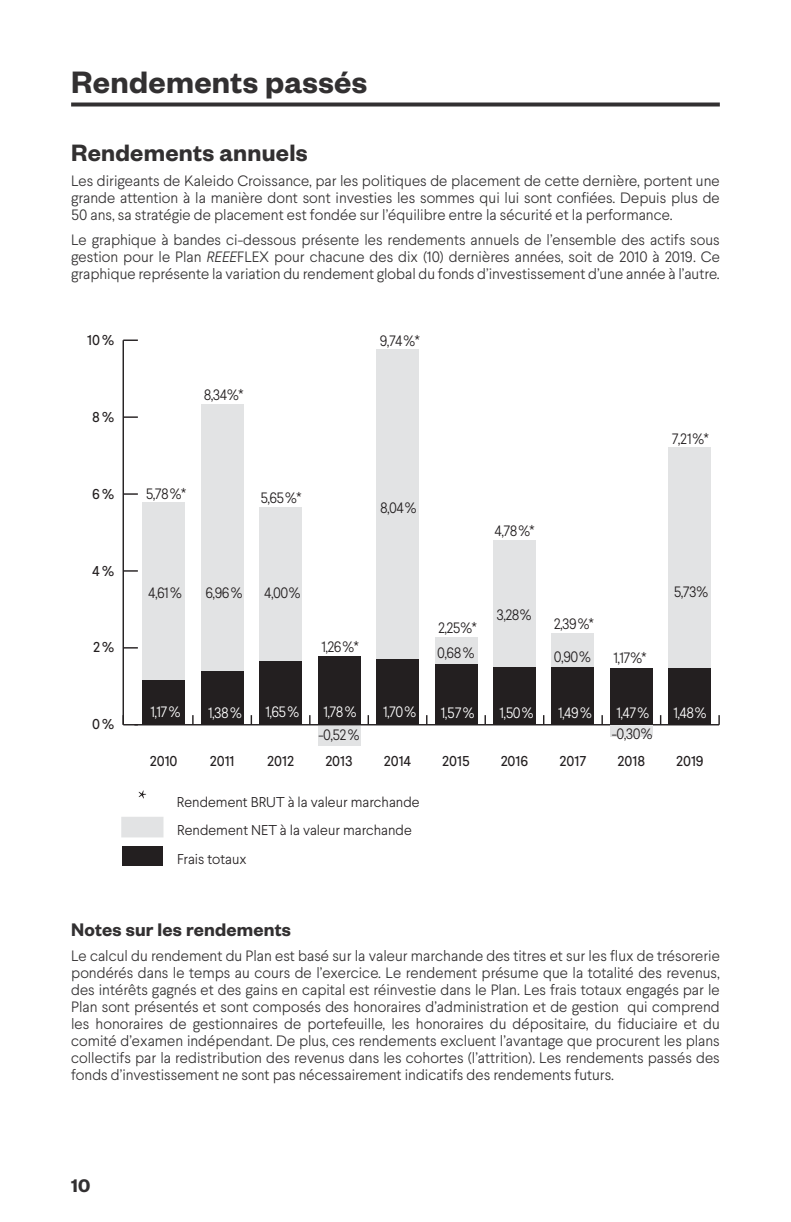
<style>
.page{position:relative;width:791px;height:1222px;background:#fff}
.page>*{position:absolute;margin:0;border:0;box-sizing:border-box;transform-origin:0 0}
.t1{font:600 34px "Founders Grotesk";letter-spacing:.01em;color:#323031}
.t2{font:600 26px "Founders Grotesk";letter-spacing:.01em;color:#323031}
.t3{font:600 20px "Founders Grotesk";letter-spacing:.01em;color:#323031}
.t4{font:300 15px/17px "Larsseit";color:#323031;text-align:justify}
.t5{font:300 15px "Larsseit";letter-spacing:-.04em;color:#221e1f;scale:.95 1}
.t6{font:300 15px "Larsseit";color:#fff;scale:.95 1}
.t7{font:300 14.2px/28.4px "Larsseit";color:#231f20}
.t8{font:14.2px "Larsseit";color:#231f20}
.s1{font-style:italic}
</style>
<div class="page">
<svg style="left:71px;top:102px;width:648px;height:4px;fill:#323031"></svg>
<hr style="left:134px;top:724px;width:584px;height:1px;background:#231f20">
<svg style="left:250px;top:715px;width:2px;height:9px"></svg>
<svg style="left:367px;top:715px;width:2px;height:9px"></svg>
<svg style="left:659px;top:715px;width:2px;height:9px"></svg>
<hr style="left:122px;top:340px;width:2px;height:385px;background:#231f20">
<svg style="left:122px;top:715px;width:12px;height:10px"></svg>
<svg style="left:124px;top:647px;width:14px;height:1px"></svg>
<svg style="left:124px;top:570px;width:14px;height:2px"></svg>
<svg style="left:124px;top:493px;width:14px;height:2px"></svg>
<svg style="left:124px;top:416px;width:14px;height:2px"></svg>
<svg style="left:123px;top:339px;width:15px;height:2px"></svg>
<div style="left:142px;top:502px;width:43px;height:178px;background:#e2e3e4"></div>
<div style="left:201px;top:404px;width:42px;height:268px;background:#e2e3e4"></div>
<div style="left:259px;top:507px;width:42px;height:154px;background:#e2e3e4"></div>
<div style="left:318px;top:726px;width:42px;height:20px;background:#e2e3e4"></div>
<div style="left:376px;top:350px;width:42px;height:309px;background:#e2e3e4"></div>
<div style="left:434px;top:638px;width:43px;height:26px;background:#e2e3e4"></div>
<div style="left:493px;top:540px;width:42px;height:127px;background:#e2e3e4"></div>
<div style="left:551px;top:633px;width:42px;height:34px;background:#e2e3e4"></div>
<div style="left:610px;top:726px;width:42px;height:11px;background:#e2e3e4"></div>
<div style="left:668px;top:447px;width:42px;height:221px;background:#e2e3e4"></div>
<div style="left:142px;top:680px;width:43px;height:45px;background:#231f20"></div>
<div style="left:201px;top:672px;width:42px;height:53px;background:#231f20"></div>
<div style="left:259px;top:661px;width:42px;height:64px;background:#231f20"></div>
<div style="left:318px;top:656px;width:42px;height:69px;background:#231f20"></div>
<div style="left:376px;top:659px;width:42px;height:66px;background:#231f20"></div>
<div style="left:434px;top:664px;width:43px;height:60px;background:#231f20"></div>
<div style="left:493px;top:667px;width:42px;height:58px;background:#231f20"></div>
<div style="left:551px;top:667px;width:42px;height:58px;background:#231f20"></div>
<div style="left:610px;top:668px;width:42px;height:57px;background:#231f20"></div>
<div style="left:668px;top:668px;width:42px;height:57px;background:#231f20"></div>
<div style="left:122px;top:846px;width:41px;height:19px;background:#231f20"></div>
<div style="left:122px;top:817px;width:41px;height:20px;background:#e2e3e4"></div>
<svg style="left:138px;top:790px;width:8px;height:8px"></svg>
<h1 class="t1" style="left:71px;top:60px;width:297px">Rendements passés</h1>
<h2 class="t2" style="left:71px;top:136px;width:238px">Rendements annuels</h2>
<p class="t4" style="left:71px;top:172px;width:649px">Les dirigeants de Kaleido Croissance, par les politiques de placement de cette dernière, portent une grande attention à la manière dont sont investies les sommes qui lui sont confiées. Depuis plus de 50 ans, sa stratégie de placement est fondée sur l’équilibre entre la sécurité et la performance.</p>
<p class="t4" style="left:71px;top:231px;width:650px">Le graphique à bandes ci-dessous présente les rendements annuels de l’ensemble des actifs sous gestion pour le Plan <span class="s1">REEE</span>FLEX pour chacune des dix (10) dernières années, soit de 2010 à 2019. Ce graphique représente la variation du rendement global du fonds d’investissement d’une année à l’autre.</p>
<p class="t7" style="left:89px;top:269px;width:61px">REEEFLEX</p>
<p class="t8" style="left:87px;top:331px;width:28px">10 %</p>
<p class="t8" style="left:92px;top:408px;width:23px">8 %</p>
<p class="t8" style="left:92px;top:485px;width:23px">6 %</p>
<p class="t8" style="left:92px;top:561px;width:23px">4 %</p>
<p class="t8" style="left:93px;top:638px;width:23px">2 %</p>
<p class="t8" style="left:92px;top:715px;width:24px">0 %</p>
<p class="t5" style="left:203px;top:385px;width:43px">8,34%*</p>
<p class="t5" style="left:146px;top:484px;width:44px">5,78%*</p>
<p class="t5" style="left:260px;top:489px;width:45px">5,65%*</p>
<p class="t5" style="left:379px;top:331px;width:43px">9,74%*</p>
<p class="t5" style="left:380px;top:498px;width:40px">8,04%</p>
<p class="t5" style="left:494px;top:521px;width:44px">4,78%*</p>
<p class="t5" style="left:671px;top:429px;width:40px">7,21%*</p>
<p class="t5" style="left:148px;top:583px;width:37px">4,61%</p>
<p class="t5" style="left:205px;top:583px;width:41px">6,96%</p>
<p class="t5" style="left:264px;top:584px;width:40px">4,00%</p>
<p class="t5" style="left:673px;top:583px;width:38px">5,73%</p>
<p class="t5" style="left:321px;top:637px;width:41px">1,26%*</p>
<p class="t5" style="left:438px;top:619px;width:42px">2,25%*</p>
<p class="t5" style="left:437px;top:643px;width:41px">0,68%</p>
<p class="t5" style="left:496px;top:605px;width:38px">3,28%</p>
<p class="t5" style="left:553px;top:614px;width:44px">2,39%*</p>
<p class="t5" style="left:553px;top:647px;width:40px">0,90%</p>
<p class="t5" style="left:613px;top:649px;width:36px">1,17%*</p>
<p class="t6" style="left:150px;top:703px;width:33px">1,17 %</p>
<p class="t6" style="left:208px;top:703px;width:37px">1,38 %</p>
<p class="t6" style="left:265px;top:702px;width:37px">1,65 %</p>
<p class="t6" style="left:323px;top:702px;width:36px">1,78 %</p>
<p class="t6" style="left:383px;top:703px;width:36px">1,70 %</p>
<p class="t6" style="left:440px;top:703px;width:37px">1,57 %</p>
<p class="t6" style="left:499px;top:703px;width:37px">1,50 %</p>
<p class="t6" style="left:557px;top:703px;width:37px">1,49 %</p>
<p class="t6" style="left:616px;top:703px;width:36px">1,47 %</p>
<p class="t6" style="left:673px;top:703px;width:36px">1,48 %</p>
<p class="t5" style="left:318px;top:726px;width:45px">-0,52%</p>
<p class="t5" style="left:611px;top:725px;width:44px">-0,30%</p>
<p class="t8" style="left:150px;top:752px;width:29px">2010</p>
<p class="t8" style="left:210px;top:752px;width:26px">2011</p>
<p class="t8" style="left:267px;top:752px;width:28px">2012</p>
<p class="t8" style="left:325px;top:752px;width:29px">2013</p>
<p class="t8" style="left:383px;top:752px;width:29px">2014</p>
<p class="t8" style="left:442px;top:752px;width:29px">2015</p>
<p class="t8" style="left:500px;top:752px;width:29px">2016</p>
<p class="t8" style="left:559px;top:752px;width:28px">2017</p>
<p class="t8" style="left:617px;top:752px;width:29px">2018</p>
<p class="t8" style="left:675px;top:752px;width:29px">2019</p>
<p class="t7" style="left:177px;top:788px;width:244px">Rendement BRUT à la valeur marchande</p>
<p class="t7" style="left:177px;top:816px;width:236px">Rendement NET à la valeur marchande<br>Frais totaux</p>
<h3 class="t3" style="left:71px;top:916px;width:221px">Notes sur les rendements</h3>
<p class="t4" style="left:71px;top:947px;width:650px">Le calcul du rendement du Plan est basé sur la valeur marchande des titres et sur les flux de trésorerie pondérés dans le temps au cours de l’exercice. Le rendement présume que la totalité des revenus, des intérêts gagnés et des gains en capital est réinvestie dans le Plan. Les frais totaux engagés par le Plan sont présentés et sont composés des honoraires d’administration et de gestion qui comprend les honoraires de gestionnaires de portefeuille, les honoraires du dépositaire, du fiduciaire et du comité d’examen indépendant. De plus, ces rendements excluent l’avantage que procurent les plans collectifs par la redistribution des revenus dans les cohortes (l’attrition). Les rendements passés des fonds d’investissement ne sont pas nécessairement indicatifs des rendements futurs.</p>
<h3 class="t3" style="left:71px;top:1173px;width:21px">10</h3>
</div>
